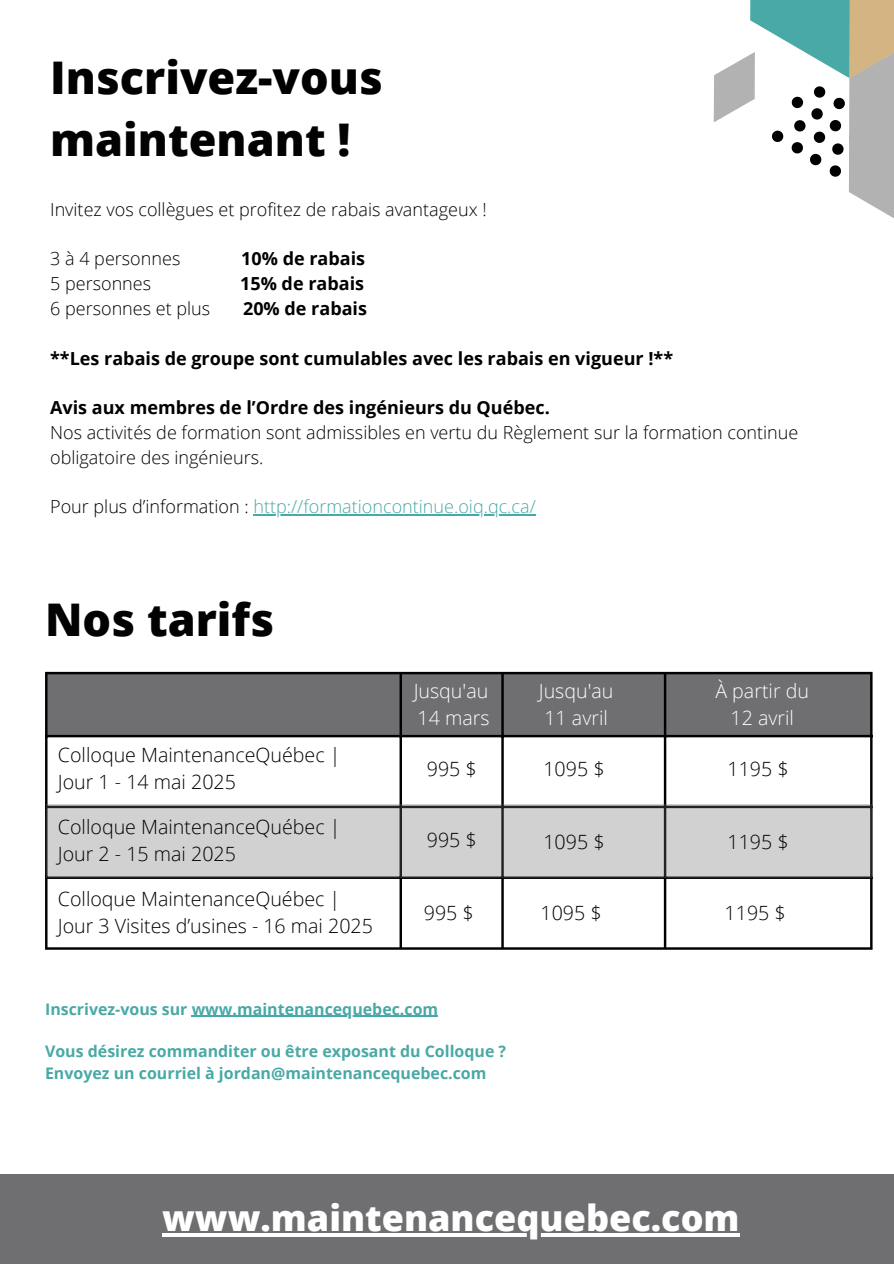
<style>
.page{position:relative;width:894px;height:1264px;background:#fff}
.page>*{position:absolute;margin:0;border:0;box-sizing:border-box;transform-origin:0 0}
.t1{font:800 45px/61.8px "Open Sans";color:#020202}
.t2{font:800 36px "Open Sans";color:#fff}
.t3{font:300 19.65px/27px "Open Sans";color:#000}
.t4{font:300 19.65px/27px "Open Sans";color:#fff}
.t5{font:300 18px/24.8px "Open Sans";color:#000}
.t6{font:700 18px "Open Sans";color:#000}
.t7{font:300 18px "Open Sans";color:#48a9a6}
.t8{font:700 15.9px/21.3px "Open Sans";color:#48a9a6}
.s1{color:#000}
</style>
<div class="page">
<hr style="left:0;top:1259px;width:893px;height:4px;background:#6f6f72">
<div style="left:0;top:1174px;width:893px;height:85px;background:#6f6f72"></div>
<svg style="left:713px;top:0;width:180px;height:218px"></svg>
<hr style="left:253px;top:514px;width:282px;height:1px;background:#48a9a6">
<hr style="left:192px;top:1015px;width:246px;height:1px;background:#48a9a6">
<hr style="left:162px;top:1233px;width:577px;height:3px;background:#fff">
<div style="left:47px;top:674px;width:822px;height:61px;background:#6f6f72"></div>
<hr style="left:45px;top:674px;width:2px;height:273px;background:#000">
<hr style="left:399px;top:674px;width:3px;height:273px;background:#000">
<hr style="left:501px;top:674px;width:2px;height:273px;background:#000">
<hr style="left:663px;top:674px;width:3px;height:273px;background:#000">
<hr style="left:869px;top:674px;width:3px;height:273px;background:#000">
<hr style="left:45px;top:672px;width:827px;height:2px;background:#000">
<hr style="left:45px;top:735px;width:827px;height:2px;background:#000">
<hr style="left:45px;top:876px;width:827px;height:3px;background:#000">
<hr style="left:45px;top:947px;width:827px;height:2px;background:#000">
<svg style="left:46px;top:804px;width:826px;height:73px;background:#c7c7c8"></svg>
<h1 class="t1" style="left:50px;top:44px;width:334px">Inscr<span class="s1">ivez-vous </span>maintenant !</h1>
<p class="t5" style="left:50px;top:196px;width:438px">Invitez vos collègues et profitez de rabais avantageux !</p>
<p class="t5" style="left:50px;top:246px;width:132px">3 à 4 personnes</p>
<p class="t6" style="left:241px;top:246px;width:125px">10% de rabais</p>
<p class="t5" style="left:50px;top:271px;width:102px">5 personnes</p>
<p class="t6" style="left:240px;top:271px;width:125px">15% de rabais</p>
<p class="t5" style="left:50px;top:295px;width:162px">6 personnes et plus</p>
<p class="t6" style="left:243px;top:296px;width:125px">20% de rabais</p>
<p class="t6" style="left:50px;top:345px;width:624px">**Les rabais de groupe sont cumulables avec les rabais en vigueur !**</p>
<p class="t6" style="left:50px;top:395px;width:501px">Avis aux membres de l’Ordre des ingénieurs du Québec.</p>
<p class="t5" style="left:50px;top:419px;width:749px">Nos activités de formation sont admissibles en vertu du Règlement sur la formation continue obligatoire des ingénieurs.</p>
<p class="t7" style="left:50px;top:494px;width:487px"><span class="s1">Pour plus d’information :</span> http://formationcontinue.oiq.qc.ca/</p>
<h1 class="t1" style="left:45px;top:586px;width:230px">Nos tarifs</h1>
<p class="t3" style="left:58px;top:741px;width:284px">Colloque MaintenanceQuébec |<br>Jour 1 - 14 mai 2025</p>
<p class="t3" style="left:58px;top:812px;width:284px">Colloque MaintenanceQuébec |<br>Jour 2 - 15 mai 2025</p>
<p class="t3" style="left:58px;top:884px;width:316px">Colloque MaintenanceQuébec |<br>Jour 3 Visites d’usines - 16 mai 2025</p>
<p class="t4" style="left:413px;top:676px;width:77px">Jusqu'au<br>14 mars</p>
<p class="t4" style="left:538px;top:676px;width:76px">Jusqu'au<br>11 avril</p>
<p class="t4" style="left:715px;top:676px;width:95px;text-align:center">À partir du<br>12 avril</p>
<p class="t3" style="left:426px;top:754px;width:51px">995 $</p>
<p class="t3" style="left:727px;top:754px;width:63px">1195 $</p>
<p class="t3" style="left:543px;top:754px;width:63px">1095 $</p>
<p class="t3" style="left:426px;top:826px;width:51px">995 $</p>
<p class="t3" style="left:543px;top:827px;width:63px">1095 $</p>
<p class="t3" style="left:727px;top:827px;width:63px">1195 $</p>
<p class="t3" style="left:424px;top:898px;width:51px">995 $</p>
<p class="t3" style="left:724px;top:898px;width:63px">1195 $</p>
<p class="t3" style="left:540px;top:898px;width:63px">1095 $</p>
<p class="t8" style="left:45px;top:997px;width:394px">Inscrivez-vous sur www.maintenancequebec.com</p>
<p class="t8" style="left:45px;top:1040px;width:462px">Vous désirez commanditer ou être exposant du Colloque ?<br>Envoyez un courriel à jordan@maintenancequebec.com</p>
<h2 class="t2" style="left:162px;top:1190px;width:579px">www.maintenancequebec.com</h2>
</div>
